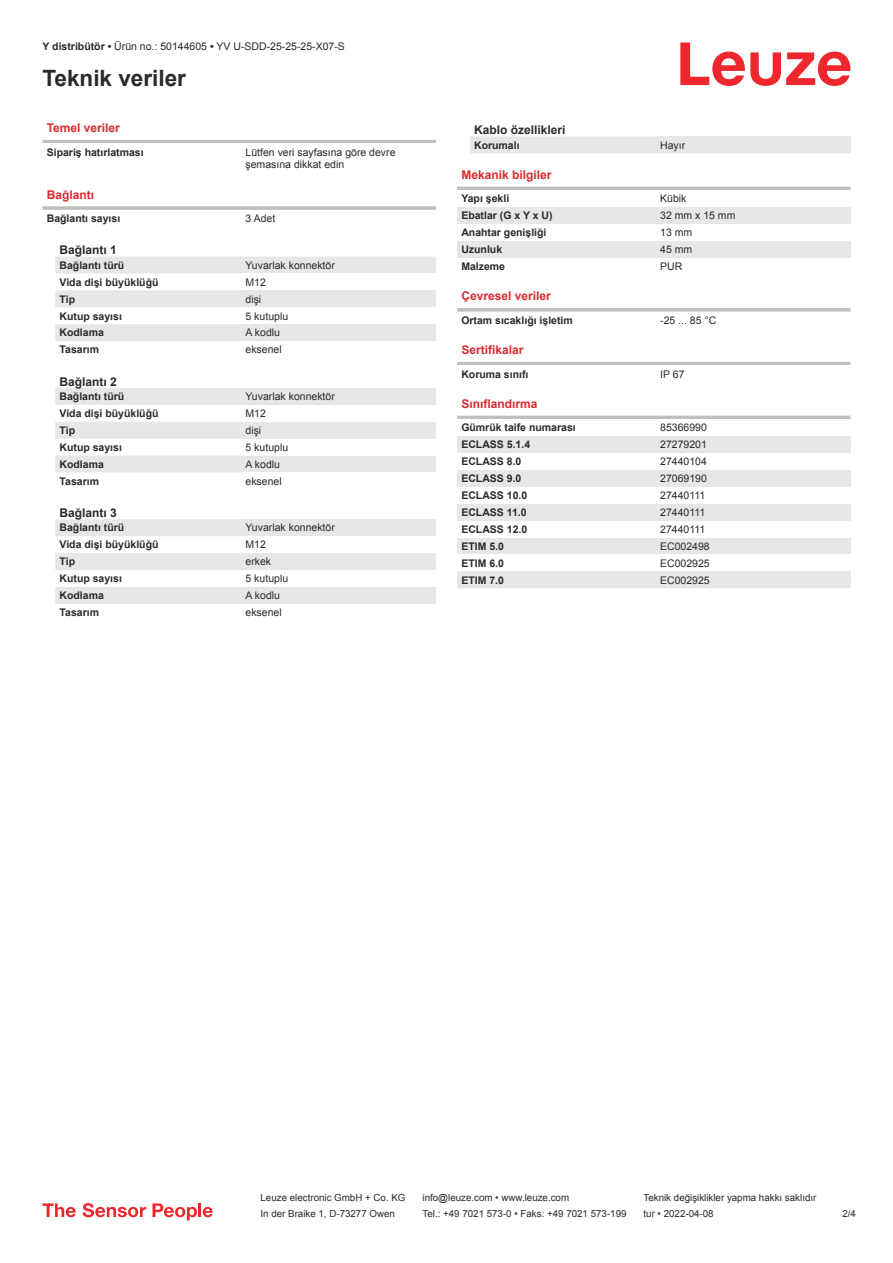
<style>
.page{position:relative;width:893px;height:1263px;background:#fff}
.page>*{position:absolute;margin:0;border:0;box-sizing:border-box;transform-origin:0 0}
.t1{font:700 22.5px "Arial";color:#2b292a}
.t2{font:700 12px "Arial";color:#db2a30}
.t3{font:700 12px "Arial";color:#2b292a}
.t4{font:700 10.5px "Arial";color:#2b292a}
.t5{font:10.5px/12.6px "Arial";color:#2b292a}
.t6{font:9.75px "Arial";color:#2b292a}
.s1{font-weight:700}
</style>
<div class="page">
<svg style="left:680px;top:43px;width:170px;height:43px"></svg>
<svg style="left:55px;top:257px;width:187px;height:347px"></svg>
<hr style="left:43px;top:140px;width:393px;height:3px;background:#bdbfc1">
<hr style="left:43px;top:206px;width:393px;height:4px;background:#c6c8ca">
<div style="left:242px;top:257px;width:194px;height:16px;background:#e6e7e9"></div>
<div style="left:242px;top:290px;width:194px;height:17px;background:#e6e7e9"></div>
<div style="left:242px;top:324px;width:194px;height:17px;background:#e6e7e9"></div>
<div style="left:242px;top:388px;width:194px;height:17px;background:#e6e7e9"></div>
<div style="left:242px;top:422px;width:194px;height:17px;background:#e6e7e9"></div>
<div style="left:242px;top:456px;width:194px;height:16px;background:#e6e7e9"></div>
<div style="left:242px;top:519px;width:194px;height:17px;background:#e6e7e9"></div>
<div style="left:242px;top:553px;width:194px;height:17px;background:#e6e7e9"></div>
<div style="left:242px;top:587px;width:194px;height:17px;background:#e6e7e9"></div>
<div style="left:470px;top:136px;width:187px;height:17px;background:#e6e7e9"></div>
<div style="left:657px;top:136px;width:193px;height:17px;background:#e6e7e9"></div>
<hr style="left:457px;top:187px;width:393px;height:3px;background:#bdbfc1">
<div style="left:457px;top:207px;width:200px;height:17px;background:#e6e7e9"></div>
<div style="left:657px;top:207px;width:193px;height:17px;background:#e6e7e9"></div>
<div style="left:457px;top:241px;width:200px;height:17px;background:#e6e7e9"></div>
<div style="left:657px;top:241px;width:193px;height:17px;background:#e6e7e9"></div>
<svg style="left:457px;top:308px;width:393px;height:4px;background:#c3c5c7"></svg>
<hr style="left:457px;top:362px;width:393px;height:3px;background:#bdbfc1">
<hr style="left:457px;top:416px;width:393px;height:3px;background:#bdbfc1">
<div style="left:457px;top:436px;width:200px;height:17px;background:#e6e7e9"></div>
<div style="left:657px;top:436px;width:193px;height:17px;background:#e6e7e9"></div>
<div style="left:457px;top:470px;width:200px;height:17px;background:#e6e7e9"></div>
<div style="left:657px;top:470px;width:193px;height:17px;background:#e6e7e9"></div>
<div style="left:457px;top:504px;width:200px;height:17px;background:#e6e7e9"></div>
<div style="left:657px;top:504px;width:193px;height:17px;background:#e6e7e9"></div>
<div style="left:457px;top:538px;width:200px;height:16px;background:#e6e7e9"></div>
<div style="left:657px;top:538px;width:193px;height:16px;background:#e6e7e9"></div>
<div style="left:457px;top:571px;width:200px;height:17px;background:#e6e7e9"></div>
<div style="left:657px;top:571px;width:193px;height:17px;background:#e6e7e9"></div>
<svg style="left:43px;top:1203px;width:33px;height:14px"></svg>
<svg style="left:83px;top:1203px;width:63px;height:14px"></svg>
<svg style="left:153px;top:1203px;width:44px;height:17px"></svg>
<hr style="left:198px;top:1203px;width:3px;height:14px;background:#ed272d">
<svg style="left:203px;top:1207px;width:10px;height:10px"></svg>
<p class="t5" style="left:43px;top:40px;width:304px"><span class="s1">Y distribütör •</span> Ürün no.: 50144605 <span class="s1">•</span> YV U-SDD-25-25-25-X07-S</p>
<h1 class="t1" style="left:43px;top:70px;width:145px">Teknik veriler</h1>
<p class="t2" style="left:47px;top:123px;width:75px">Temel veriler</p>
<p class="t4" style="left:47px;top:145px;width:98px">Sipariş hatırlatması</p>
<p class="t5" style="left:246px;top:146px;width:151px">Lütfen veri sayfasına göre devre şemasına dikkat edin</p>
<p class="t2" style="left:47px;top:186px;width:49px">Bağlantı</p>
<p class="t4" style="left:47px;top:211px;width:75px">Bağlantı sayısı</p>
<p class="t5" style="left:246px;top:212px;width:31px">3 Adet</p>
<p class="t3" style="left:60px;top:242px;width:59px">Bağlantı 1</p>
<p class="t4" style="left:60px;top:258px;width:66px">Bağlantı türü</p>
<p class="t5" style="left:246px;top:259px;width:91px">Yuvarlak konnektör</p>
<p class="t4" style="left:60px;top:275px;width:101px">Vida dişi büyüklüğü</p>
<p class="t5" style="left:246px;top:276px;width:22px">M12</p>
<p class="t4" style="left:60px;top:295px;width:17px">Tip</p>
<p class="t5" style="left:246px;top:293px;width:17px">dişi</p>
<p class="t4" style="left:60px;top:308px;width:64px">Kutup sayısı</p>
<p class="t5" style="left:246px;top:309px;width:44px">5 kutuplu</p>
<p class="t4" style="left:60px;top:329px;width:46px">Kodlama</p>
<p class="t5" style="left:246px;top:326px;width:36px">A kodlu</p>
<p class="t4" style="left:60px;top:342px;width:41px">Tasarım</p>
<p class="t5" style="left:246px;top:343px;width:38px">eksenel</p>
<p class="t3" style="left:60px;top:373px;width:59px">Bağlantı 2</p>
<p class="t4" style="left:60px;top:389px;width:66px">Bağlantı türü</p>
<p class="t5" style="left:246px;top:390px;width:91px">Yuvarlak konnektör</p>
<p class="t4" style="left:60px;top:406px;width:101px">Vida dişi büyüklüğü</p>
<p class="t5" style="left:246px;top:407px;width:22px">M12</p>
<p class="t4" style="left:60px;top:426px;width:17px">Tip</p>
<p class="t5" style="left:246px;top:424px;width:17px">dişi</p>
<p class="t4" style="left:60px;top:440px;width:64px">Kutup sayısı</p>
<p class="t5" style="left:246px;top:441px;width:44px">5 kutuplu</p>
<p class="t4" style="left:60px;top:460px;width:46px">Kodlama</p>
<p class="t5" style="left:246px;top:458px;width:36px">A kodlu</p>
<p class="t4" style="left:60px;top:474px;width:41px">Tasarım</p>
<p class="t5" style="left:246px;top:475px;width:38px">eksenel</p>
<p class="t3" style="left:60px;top:504px;width:59px">Bağlantı 3</p>
<p class="t4" style="left:60px;top:520px;width:66px">Bağlantı türü</p>
<p class="t5" style="left:246px;top:521px;width:91px">Yuvarlak konnektör</p>
<p class="t4" style="left:60px;top:537px;width:101px">Vida dişi büyüklüğü</p>
<p class="t5" style="left:246px;top:538px;width:22px">M12</p>
<p class="t4" style="left:60px;top:558px;width:17px">Tip</p>
<p class="t5" style="left:246px;top:555px;width:27px">erkek</p>
<p class="t4" style="left:60px;top:571px;width:64px">Kutup sayısı</p>
<p class="t5" style="left:246px;top:572px;width:44px">5 kutuplu</p>
<p class="t4" style="left:60px;top:591px;width:46px">Kodlama</p>
<p class="t5" style="left:246px;top:589px;width:36px">A kodlu</p>
<p class="t4" style="left:60px;top:605px;width:41px">Tasarım</p>
<p class="t5" style="left:246px;top:606px;width:38px">eksenel</p>
<p class="t3" style="left:474px;top:126px;width:93px">Kablo özellikleri</p>
<p class="t4" style="left:474px;top:138px;width:47px">Korumalı</p>
<p class="t5" style="left:660px;top:139px;width:27px">Hayır</p>
<p class="t2" style="left:461px;top:170px;width:92px">Mekanik bilgiler</p>
<p class="t4" style="left:461px;top:191px;width:49px">Yapı şekli</p>
<p class="t5" style="left:660px;top:192px;width:28px">Kübik</p>
<p class="t4" style="left:461px;top:212px;width:93px">Ebatlar (G x Y x U)</p>
<p class="t5" style="left:660px;top:209px;width:77px">32 mm x 15 mm</p>
<p class="t4" style="left:461px;top:225px;width:87px">Anahtar genişliği</p>
<p class="t5" style="left:660px;top:226px;width:34px">13 mm</p>
<p class="t4" style="left:461px;top:245px;width:42px">Uzunluk</p>
<p class="t5" style="left:660px;top:243px;width:34px">45 mm</p>
<p class="t4" style="left:461px;top:262px;width:45px">Malzeme</p>
<p class="t5" style="left:660px;top:260px;width:24px">PUR</p>
<p class="t2" style="left:461px;top:292px;width:91px">Çevresel veriler</p>
<p class="t4" style="left:461px;top:313px;width:113px">Ortam sıcaklığı işletim</p>
<p class="t5" style="left:660px;top:314px;width:58px">-25 ... 85 °C</p>
<p class="t2" style="left:461px;top:345px;width:64px">Sertifikalar</p>
<p class="t4" style="left:461px;top:367px;width:69px">Koruma sınıfı</p>
<p class="t5" style="left:660px;top:368px;width:26px">IP 67</p>
<p class="t2" style="left:461px;top:395px;width:78px">Sınıflandırma</p>
<p class="t4" style="left:461px;top:420px;width:116px">Gümrük taife numarası</p>
<p class="t5" style="left:660px;top:421px;width:48px">85366990</p>
<p class="t4" style="left:461px;top:437px;width:70px">ECLASS 5.1.4</p>
<p class="t5" style="left:660px;top:438px;width:48px">27279201</p>
<p class="t4" style="left:461px;top:458px;width:62px">ECLASS 8.0</p>
<p class="t5" style="left:660px;top:455px;width:48px">27440104</p>
<p class="t4" style="left:461px;top:474px;width:62px">ECLASS 9.0</p>
<p class="t5" style="left:660px;top:472px;width:48px">27069190</p>
<p class="t4" style="left:461px;top:488px;width:67px">ECLASS 10.0</p>
<p class="t5" style="left:660px;top:489px;width:47px">27440111</p>
<p class="t4" style="left:461px;top:505px;width:67px">ECLASS 11.0</p>
<p class="t5" style="left:660px;top:506px;width:47px">27440111</p>
<p class="t4" style="left:461px;top:522px;width:67px">ECLASS 12.0</p>
<p class="t5" style="left:660px;top:523px;width:47px">27440111</p>
<p class="t4" style="left:461px;top:542px;width:44px">ETIM 5.0</p>
<p class="t5" style="left:660px;top:540px;width:51px">EC002498</p>
<p class="t4" style="left:461px;top:559px;width:44px">ETIM 6.0</p>
<p class="t5" style="left:660px;top:557px;width:51px">EC002925</p>
<p class="t4" style="left:461px;top:576px;width:44px">ETIM 7.0</p>
<p class="t5" style="left:660px;top:573px;width:51px">EC002925</p>
<p class="t6" style="left:261px;top:1191px;width:146px">Leuze electronic GmbH + Co. KG</p>
<p class="t6" style="left:423px;top:1191px;width:148px">info@leuze.com • www.leuze.com</p>
<p class="t6" style="left:644px;top:1191px;width:174px">Teknik değişiklikler yapma hakkı saklıdır</p>
<p class="t6" style="left:261px;top:1207px;width:136px">In der Braike 1, D-73277 Owen</p>
<p class="t6" style="left:423px;top:1207px;width:205px">Tel.: +49 7021 573-0 • Faks: +49 7021 573-199</p>
<p class="t6" style="left:644px;top:1207px;width:72px">tur • 2022-04-08</p>
<p class="t6" style="left:842px;top:1208px;width:15px">2 /4</p>
</div>
